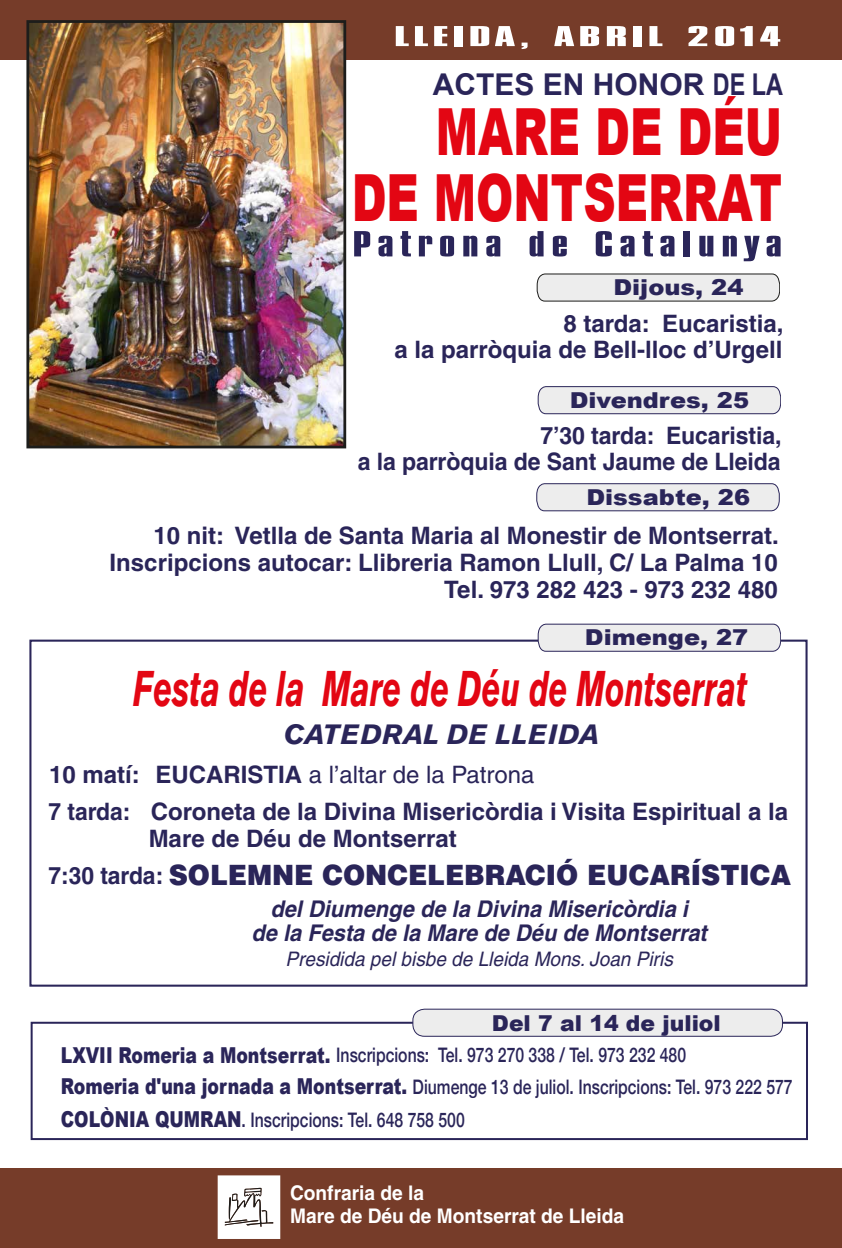
<style>
.page{position:relative;width:842px;height:1248px;background:#fff}
.page>*{position:absolute;margin:0;border:0;box-sizing:border-box;transform-origin:0 0}
.t1{font:900 65px/66px "Arial";color:#e30613;text-align:right;scale:.69 1}
.t2{font:italic 700 49.7px "Akzidenz Grotesk BE";color:#e30613;scale:.64 1}
.t3{font:38px "Compacta Plain";letter-spacing:.105em;color:#2a2559;scale:1.59 1}
.t4{font:30px "Compacta Plain";letter-spacing:.055em;color:#fff;scale:2.36 1}
.t5{font:700 30px "Arial";color:#2a2559}
.t6{font:900 28px "Helvetica";color:#2a2559;scale:.95 1}
.t7{font:italic 700 27.7px "Akzidenz Grotesk BE";letter-spacing:.02em;color:#2a2559}
.t8{font:700 24px/27px "Helvetica";color:#2a2559;text-align:right}
.t9{font:700 24px/26px "Helvetica";color:#2a2559;text-align:right;scale:.96 1}
.t10{font:italic 700 23px/24px "Helvetica";color:#2a2559;text-align:center;scale:.95 1}
.t11{font:900 21.9px "Arial";color:#2a2559;scale:1.1 1}
.t12{font:900 21.9px "Arial";color:#2a2559}
.t13{font:700 20.2px/22.7px "Helvetica";color:#fff;scale:.95 1}
.t14{font:500 20px/32px "Helvetica Neue";color:#2a2559;scale:.79 1}
.t15{font:italic 20px "Helvetica";color:#2a2559;scale:.95 1}
.s1{font-weight:400}
.s2{font-weight:700;font-size:24px}
.s3{font-family:"Arial";font-weight:900;font-size:21.9px}
</style>
<div class="page">
<div style="left:0;top:1168px;width:842px;height:79px;background:#763c29"></div>
<div style="left:29px;top:639px;width:778px;height:347px;border:2px solid #2a2559"></div>
<div style="left:0;top:0;width:842px;height:59px;background:#763c29"></div>
<svg style="left:218px;top:1175px;width:62px;height:63px"></svg>
<svg style="left:537px;top:273px;width:243px;height:28px"></svg>
<svg style="left:538px;top:386px;width:243px;height:28px"></svg>
<svg style="left:536px;top:483px;width:243px;height:28px"></svg>
<svg style="left:538px;top:623px;width:243px;height:28px"></svg>
<div style="left:31px;top:1021px;width:777px;height:118px;border:2px solid #2a2559"></div>
<div style="left:413px;top:1009px;width:369px;height:27px;background:#ededed;border-radius:12px"></div>
<div style="left:412px;top:1008px;width:371px;height:28px;border:1px solid #2a2559;border-radius:12px"></div>
<img style="left:30px;top:24px;width:312px;height:420px">
<div style="left:26px;top:20px;width:320px;height:428px;border:3px solid #1d1d1b"></div>
<p class="t4" style="left:394px;top:18px;width:166px">LLEIDA, ABRIL 2014</p>
<p class="t5" style="left:433px;top:65px;width:352px">ACTES EN HONOR DE LA</p>
<h1 class="t1" style="left:352px;top:100px;width:625px">MARE DE DÉU<br>DE MONTSERRAT</h1>
<h3 class="t3" style="left:352px;top:221px;width:272px">Patrona de Catalunya</h3>
<p class="t11" style="left:613px;top:275px;width:120px">Dijous, 24</p>
<p class="t8" style="left:394px;top:310px;width:390px;line-height:26px">8 tarda: Eucaristia,<br>a la parròquia de Bell-lloc d’Urgell</p>
<p class="t11" style="left:570px;top:388px;width:164px">Divendres, 25</p>
<p class="t9" style="left:358px;top:422px;width:443px">7’30 tarda: Eucaristia,<br>a la parròquia de Sant Jaume de Lleida</p>
<p class="t11" style="left:586px;top:485px;width:150px">Dissabte, 26</p>
<p class="t8" style="left:110px;top:521px;width:671px">10 nit: Vetlla de Santa Maria al Monestir de Montserrat.<br>Inscripcions autocar: Llibreria Ramon Llull, C/ La Palma 10<br>Tel. 973 282 423 - 973 232 480</p>
<p class="t11" style="left:585px;top:625px;width:150px">Dimenge, 27</p>
<h2 class="t2" style="left:133px;top:658px;width:961px">Festa de la Mare de Déu de Montserrat</h2>
<p class="t7" style="left:284px;top:717px;width:317px">CATEDRAL DE LLEIDA</p>
<p class="t8" style="left:48px;top:755px;width:741px;line-height:37.2px;text-align:left">10 matí: EUCARISTIA <span class="s1">a l’altar de la Patrona<br></span>7 tarda: Coroneta de la Divina Misericòrdia i Visita Espiritual a la</p>
<p class="t8" style="left:149px;top:824px;width:310px">Mare de Déu de Montserrat</p>
<p class="t6" style="left:48px;top:856px;width:783px"><span class="s2">7:30 tarda:</span> SOLEMNE CONCELEBRACIÓ EUCARÍSTICA</p>
<p class="t10" style="left:251px;top:896px;width:481px">del Diumenge de la Divina Misericòrdia i<br>de la Festa de la Mare de Déu de Montserrat</p>
<p class="t15" style="left:285px;top:947px;width:409px">Presidida pel bisbe de Lleida Mons. Joan Piris</p>
<p class="t12" style="left:492px;top:1010px;width:230px">Del 7 al 14 de juliol</p>
<p class="t14" style="left:61px;top:1038px;width:928px"><span class="s3">LXVII Romeria a Montserrat.</span> Inscripcions: Tel. 973 270 338 / Tel. 973 232 480<br><span class="s3">Romeria d'una jornada a Montserrat.</span> Diumenge 13 de juliol. Inscripcions: Tel. 973 222 577<br><span class="s3">COLÒNIA QUMRAN</span>. Inscripcions: Tel. 648 758 500</p>
<p class="t13" style="left:290px;top:1180px;width:353px">Confraria de la<br>Mare de Déu de Montserrat de Lleida</p>
</div>
